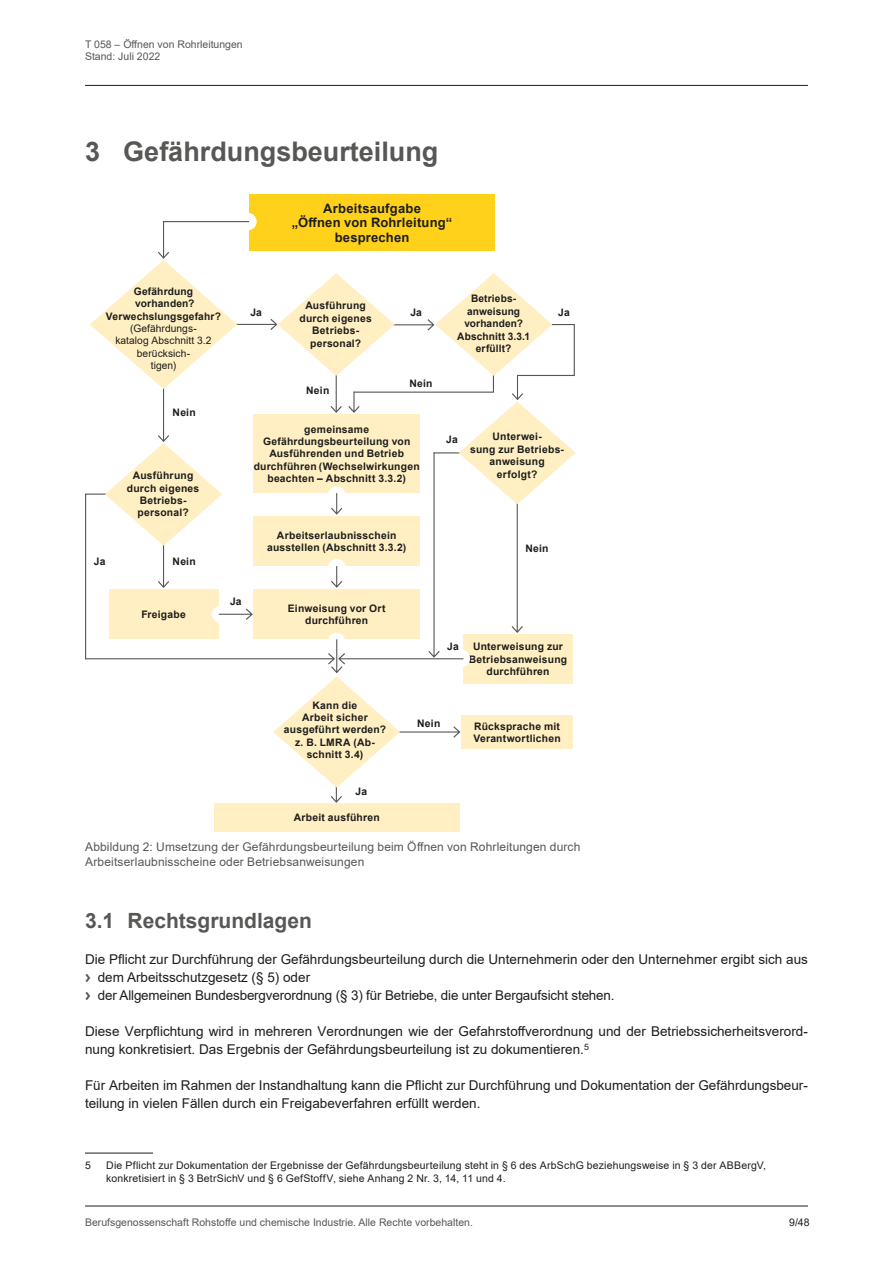
<style>
.page{position:relative;width:893px;height:1263px;background:#fff}
.page>*{position:absolute;margin:0;border:0;box-sizing:border-box;transform-origin:0 0}
.t1{font:700 27px "Arial";color:#575756}
.t2{font:700 21px "Arial";color:#575756}
.Fliesstext{font:13.5px/18px "Arial";color:#1d1d1b}
.Erläuterungen{font:700 13.05px/14.4px "Arial";letter-spacing:.015em;color:#1d1d1b;text-align:center}
.Bildunterschrift{font:12px/15px "Arial";letter-spacing:.01em;color:#575756}
.Fussnote{font:10.5px/13.5px "Arial";letter-spacing:.015em;color:#1d1d1b}
.t3{font:10.5px/12px "Arial";color:#575756}
.Erläuterungen-2{font:700 10.35px/12.5px "Arial";letter-spacing:.02em;color:#1d1d1b;text-align:center}
.Erläuterungen-3{font:10.35px/12.5px "Arial";letter-spacing:.005em;color:#1d1d1b;text-align:center}
.s1{font-weight:700}
.s2{font-family:"DGUV Meta";font-weight:700;color:#575756}
</style>
<div class="page">
<hr style="left:85px;top:1205px;width:723px;height:1px;background:#1d1d1b">
<hr style="left:85px;top:85px;width:723px;height:1px;background:#1d1d1b">
<div style="left:214px;top:803px;width:245px;height:29px;background:#ffefc3"></div>
<div style="left:249px;top:194px;width:246px;height:57px;background:#ffd11b"></div>
<div style="left:239px;top:213px;width:18px;height:17px;background:#fff;border-radius:50%"></div>
<svg style="left:85px;top:221px;width:491px;height:582px"></svg>
<hr style="left:85px;top:1153px;width:68px;height:1px;background:#1d1d1b">
<p class="t3" style="left:85px;top:38px;width:159px">T 058 – Öffnen von Rohrleitungen<br>Stand: Juli 2022</p>
<p class="t1" style="left:85px;top:133px;width:355px">3 Gefährdungsbeurteilung</p>
<p class="Erläuterungen" style="left:292px;top:201px;width:162px">Arbeitsaufgabe<br>„Öffnen von Rohrleitung“ besprechen</p>
<p class="Erläuterungen-3" style="left:106px;top:285px;width:117px"><span class="s1">Gefährdung vorhanden?<br>Verwechslungsgefahr? </span>(Gefährdungs-<br>katalog Abschnitt 3.2 berücksich-<br>tigen)</p>
<p class="Erläuterungen-2" style="left:173px;top:406px;width:25px">Nein</p>
<p class="Erläuterungen-2" style="left:94px;top:555px;width:13px">Ja</p>
<p class="Erläuterungen-2" style="left:127px;top:469px;width:74px">Ausführung durch eigenes<br>Betriebs&shy;personal?</p>
<p class="Erläuterungen-2" style="left:173px;top:555px;width:25px">Nein</p>
<p class="Erläuterungen-2" style="left:250px;top:306px;width:13px">Ja</p>
<p class="Erläuterungen-2" style="left:299px;top:300px;width:74px">Ausführung durch eigenes<br>Betriebs&shy;personal?</p>
<p class="Erläuterungen-2" style="left:306px;top:385px;width:25px">Nein</p>
<p class="Erläuterungen-2" style="left:410px;top:306px;width:13px">Ja</p>
<p class="Erläuterungen-2" style="left:409px;top:378px;width:25px">Nein</p>
<p class="Erläuterungen-2" style="left:254px;top:423px;width:168px">gemeinsame<br>Gefährdungsbeurteilung von<br>Ausführenden und Betrieb durchführen (Wechselwirkungen beachten – Abschnitt 3.3.2)</p>
<p class="Erläuterungen-2" style="left:464px;top:293px;width:60px">Betriebs&shy;anweisung vorhanden?</p>
<p class="Erläuterungen-2" style="left:457px;top:330px;width:74px">Abschnitt 3.3.1 erfüllt?</p>
<p class="Erläuterungen-2" style="left:558px;top:306px;width:13px">Ja</p>
<p class="Erläuterungen-2" style="left:446px;top:434px;width:13px">Ja</p>
<p class="Erläuterungen-2" style="left:470px;top:431px;width:95px">Unterwei-<br>sung zur Betriebs&shy;anweisung erfolgt?</p>
<p class="Erläuterungen-2" style="left:267px;top:529px;width:141px">Arbeitserlaubnisschein ausstellen (Abschnitt 3.3.2)</p>
<p class="Erläuterungen-2" style="left:525px;top:542px;width:25px">Nein</p>
<p class="Erläuterungen-2" style="left:141px;top:608px;width:46px">Freigabe</p>
<p class="Erläuterungen-2" style="left:230px;top:595px;width:13px">Ja</p>
<p class="Erläuterungen-2" style="left:288px;top:602px;width:99px">Einweisung vor Ort durchführen</p>
<p class="Erläuterungen-2" style="left:284px;top:699px;width:104px">Kann die<br>Arbeit sicher ausgeführt werden? z. B. LMRA (Ab&shy;schnitt 3.4)</p>
<p class="Erläuterungen-2" style="left:355px;top:786px;width:13px">Ja</p>
<p class="Erläuterungen-2" style="left:294px;top:811px;width:87px">Arbeit ausführen</p>
<p class="Erläuterungen-2" style="left:447px;top:640px;width:13px">Ja</p>
<p class="Erläuterungen-2" style="left:469px;top:640px;width:100px">Unterweisung zur<br>Betriebsanweisung durchführen</p>
<p class="Erläuterungen-2" style="left:417px;top:717px;width:25px">Nein</p>
<p class="Erläuterungen-2" style="left:473px;top:720px;width:89px;text-align:left">Rücksprache mit<br>Verantwortlichen</p>
<p class="Bildunterschrift" style="left:85px;top:839px;width:497px">Abbildung 2: Umsetzung der Gefährdungsbeurteilung beim Öffnen von Rohrleitungen durch<br>Arbeitserlaubnisscheine oder Betriebsanweisungen</p>
<p class="t2" style="left:85px;top:906px;width:228px">3.1 Rechtsgrundlagen</p>
<p class="Fliesstext" style="left:85px;top:950px;width:724px">Die Pflicht zur Durchführung der Gefährdungsbeurteilung durch die Unternehmerin oder den Unternehmer ergibt sich aus</p>
<p class="Fliesstext" style="left:85px;top:968px;width:227px"><span class="s2">&gt;</span> dem Arbeitsschutzgesetz (§ 5) oder</p>
<p class="Fliesstext" style="left:85px;top:986px;width:531px"><span class="s2">&gt;</span> der Allgemeinen Bundesbergverordnung (§ 3) für Betriebe, die unter Bergaufsicht stehen.</p>
<p class="Fliesstext" style="left:85px;top:1022px;width:724px">Diese Verpflichtung wird in mehreren Verordnungen wie der Gefahrstoffverordnung und der Betriebssicherheitsverord&shy;nung konkretisiert. Das Ergebnis der Gefährdungsbeurteilung ist zu dokumentieren.<sup>5</sup></p>
<p class="Fliesstext" style="left:85px;top:1076px;width:724px">Für Arbeiten im Rahmen der Instandhaltung kann die Pflicht zur Durchführung und Dokumentation der Gefährdungsbeur&shy;teilung in vielen Fällen durch ein Freigabeverfahren erfüllt werden.</p>
<p class="Fussnote" style="left:85px;top:1158px;width:7px">5</p>
<p class="Fussnote" style="left:106px;top:1158px;width:661px">Die Pflicht zur Dokumentation der Ergebnisse der Gefährdungsbeurteilung steht in § 6 des ArbSchG beziehungsweise in § 3 der ABBergV, konkretisiert in § 3 BetrSichV und § 6 GefStoffV, siehe Anhang 2 Nr. 3, 14, 11 und 4.</p>
<p class="t3" style="left:85px;top:1216px;width:389px">Berufsgenossenschaft Rohstoffe und chemische Industrie. Alle Rechte vorbehalten.</p>
<p class="Fussnote" style="left:789px;top:1215px;width:22px">9/48</p>
</div>
